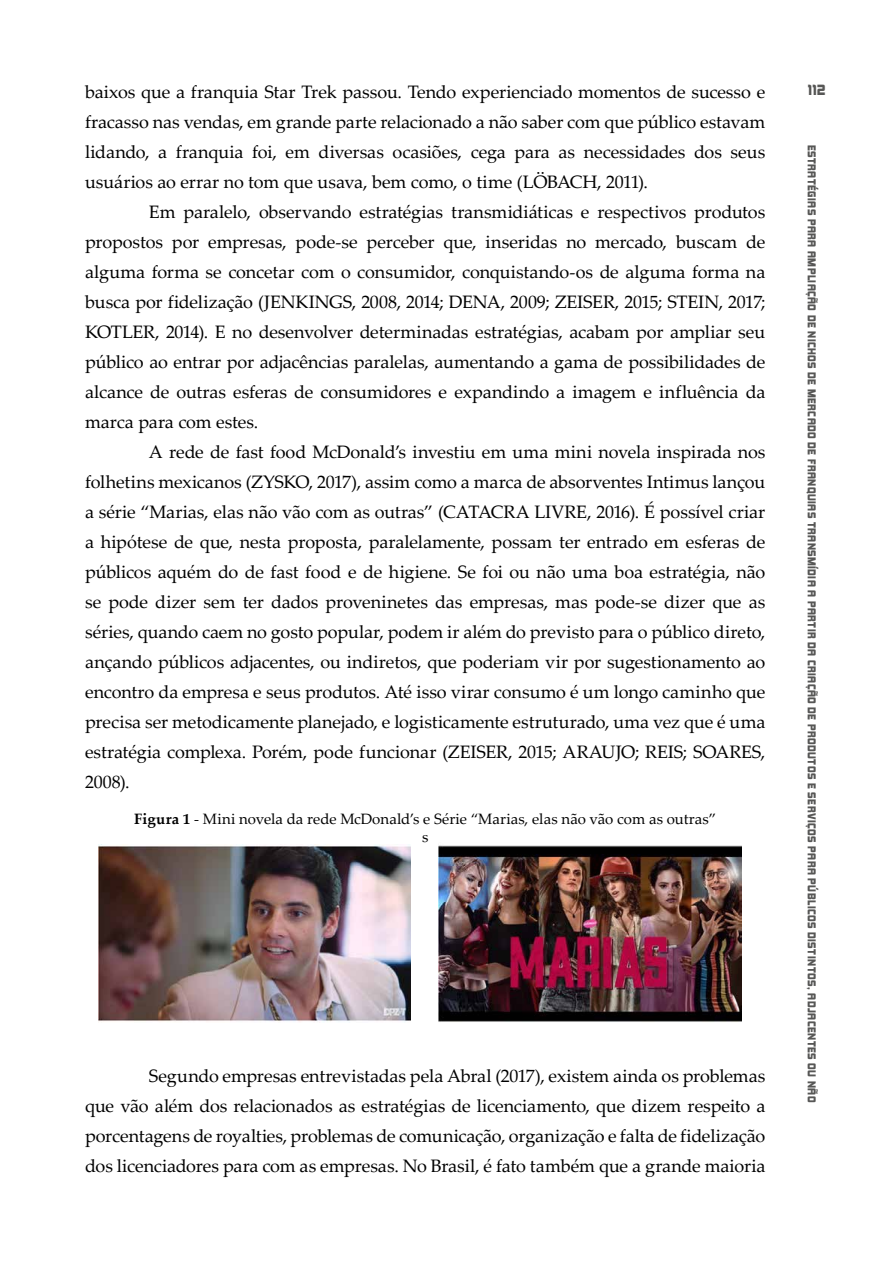
<style>
.page{position:relative;width:893px;height:1263px;background:#fff}
.page>*{position:absolute;margin:0;border:0;box-sizing:border-box;transform-origin:0 0}
.t1{font:18px/30px "Palatino Linotype";letter-spacing:-.005em;color:#000;text-align:justify}
.t2{font:15px/18px "Palatino Linotype";color:#000;text-align:center}
.t3{font:13.5px "Kimberley";color:#575756}
.t4{font:10.5px "Kimberley Bl";letter-spacing:.045em;color:#575756}
.s1{font-weight:700}
</style>
<div class="page">
<img style="left:99px;top:844px;width:312px;height:178px">
<img style="left:438px;top:845px;width:303px;height:177px">
<p class="t1" style="left:85px;top:76px;width:682px">baixos que a franquia Star Trek passou. Tendo experienciado momentos de sucesso e fracasso nas vendas, em grande parte relacionado a não saber com que público estavam lidando, a franquia foi, em diversas ocasiões, cega para as necessidades dos seus usuários ao errar no tom que usava, bem como, o time (LÖBACH, 2011).</p>
<p class="t1" style="left:85px;top:196px;width:682px;text-indent:64px">Em paralelo, observando estratégias transmidiáticas e respectivos produtos propostos por empresas, pode-se perceber que, inseridas no mercado, buscam de alguma forma se concetar com o consumidor, conquistando-os de alguma forma na busca por fidelização (JENKINGS, 2008, 2014; DENA, 2009; ZEISER, 2015; STEIN, 2017; KOTLER, 2014). E no desenvolver determinadas estratégias, acabam por ampliar seu público ao entrar por adjacências paralelas, aumentando a gama de possibilidades de alcance de outras esferas de consumidores e expandindo a imagem e influência da marca para com estes.</p>
<p class="t1" style="left:85px;top:436px;width:682px;text-indent:64px">A rede de fast food McDonald’s investiu em uma mini novela inspirada nos folhetins mexicanos (ZYSKO, 2017), assim como a marca de absorventes Intimus lançou a série “Marias, elas não vão com as outras” (CATACRA LIVRE, 2016). É possível criar a hipótese de que, nesta proposta, paralelamente, possam ter entrado em esferas de públicos aquém do de fast food e de higiene. Se foi ou não uma boa estratégia, não se pode dizer sem ter dados proveninetes das empresas, mas pode-se dizer que as séries, quando caem no gosto popular, podem ir além do previsto para o público direto, ançando públicos adjacentes, ou indiretos, que poderiam vir por sugestionamento ao encontro da empresa e seus produtos. Até isso virar consumo é um longo caminho que precisa ser metodicamente planejado, e logisticamente estruturado, uma vez que é uma estratégia complexa. Porém, pode funcionar (ZEISER, 2015; ARAUJO; REIS; SOARES, 2008).</p>
<p class="t2" style="left:134px;top:810px;width:583px"><span class="s1">Figura 1</span> - Mini novela da rede McDonald’s e Série “Marias, elas não vão com as outras” s</p>
<p class="t1" style="left:85px;top:1060px;width:682px;text-indent:64px">Segundo empresas entrevistadas pela Abral (2017), existem ainda os problemas que vão além dos relacionados as estratégias de licenciamento, que dizem respeito a porcentagens de royalties, problemas de comunicação, organização e falta de fidelização dos licenciadores para com as empresas. No Brasil, é fato também que a grande maioria</p>
<p class="t3" style="left:808px;top:81px;width:19px">112</p>
<p class="t4" style="left:818px;top:145px;width:959px;rotate:90deg">ESTRATÉGIAS PARA AMPLIAÇÃO DE NICHOS DE MERCADO DE FRANQUIAS TRANSMÍDIA A PARTIR DA CRIAÇÃO DE PRODUTOS E SERVIÇOS PARA PÚBLICOS DISTINTOS, ADJACENTES OU NÃO</p>
</div>
